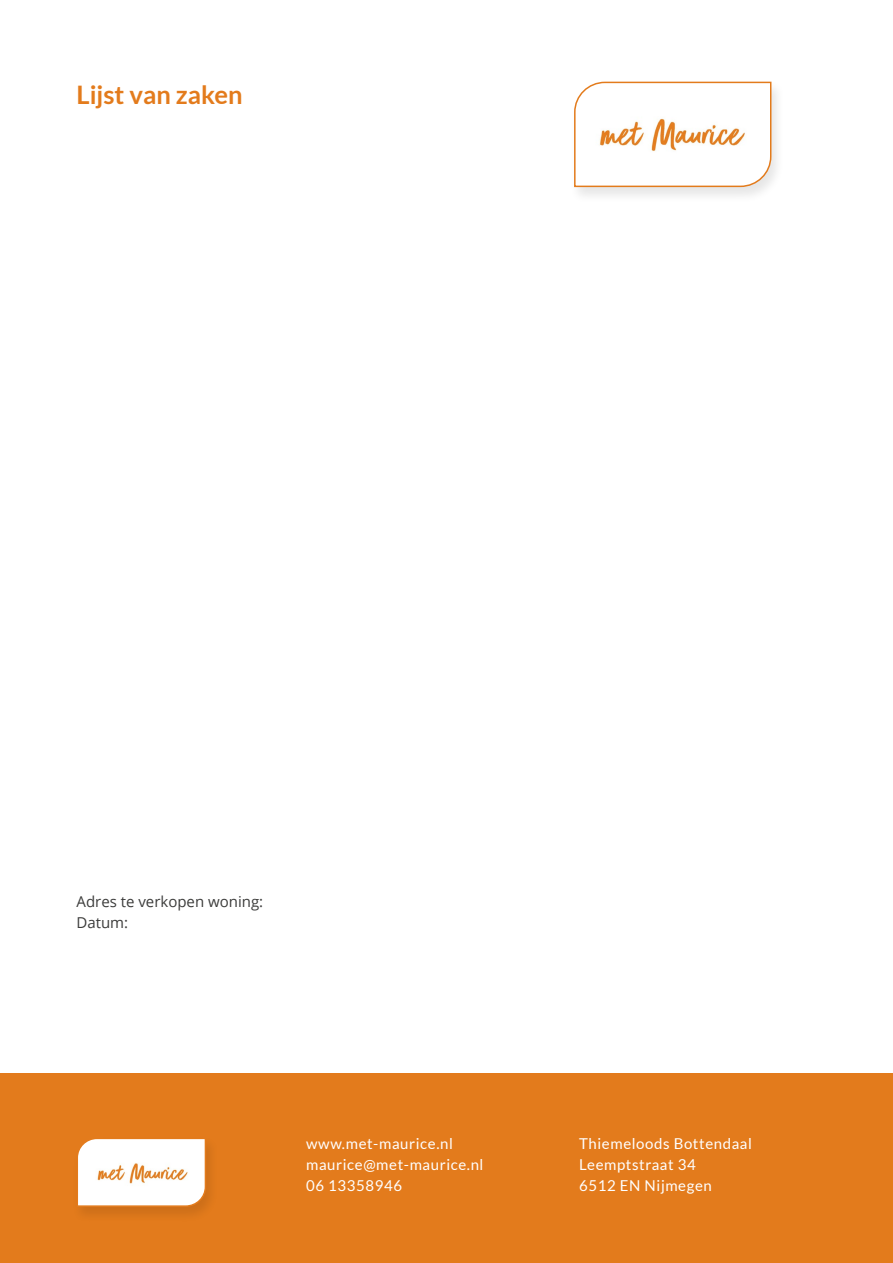
<style>
.page{position:relative;width:893px;height:1263px;background:#fff}
.page>*{position:absolute;margin:0;border:0;box-sizing:border-box;transform-origin:0 0}
.t1{font:700 25.5px "Lato";color:#e37b1c}
.t2{font:15px/21px "Lato";letter-spacing:.04em;color:#fff}
.t3{font:15px/21px "Open Sans";color:#3c3c3b}
</style>
<div class="page">
<div style="left:569px;top:80px;width:216px;height:123px;background:#000;opacity:.1"></div>
<svg style="left:573px;top:81px;width:199px;height:107px"></svg>
<img style="left:592px;top:100px;width:163px;height:68px">
<div style="left:0;top:1074px;width:893px;height:189px;background:#e37b1c"></div>
<div style="left:72px;top:1136px;width:148px;height:87px;background:#000;opacity:.1"></div>
<svg style="left:76px;top:1137px;width:131px;height:70px"></svg>
<img style="left:91px;top:1151px;width:104px;height:42px">
<h1 class="t1" style="left:77px;top:80px;width:167px">Lijst van zaken</h1>
<p class="t3" style="left:77px;top:891px;width:188px">Adres te verkopen woning:<br>Datum:</p>
<p class="t2" style="left:306px;top:1133px;width:179px">www.met-maurice.nl maurice@met-maurice.nl<br>06 13358946</p>
<p class="t2" style="left:579px;top:1133px;width:174px">Thiemeloods Bottendaal<br>Leemptstraat 34<br>6512 EN Nijmegen</p>
</div>
